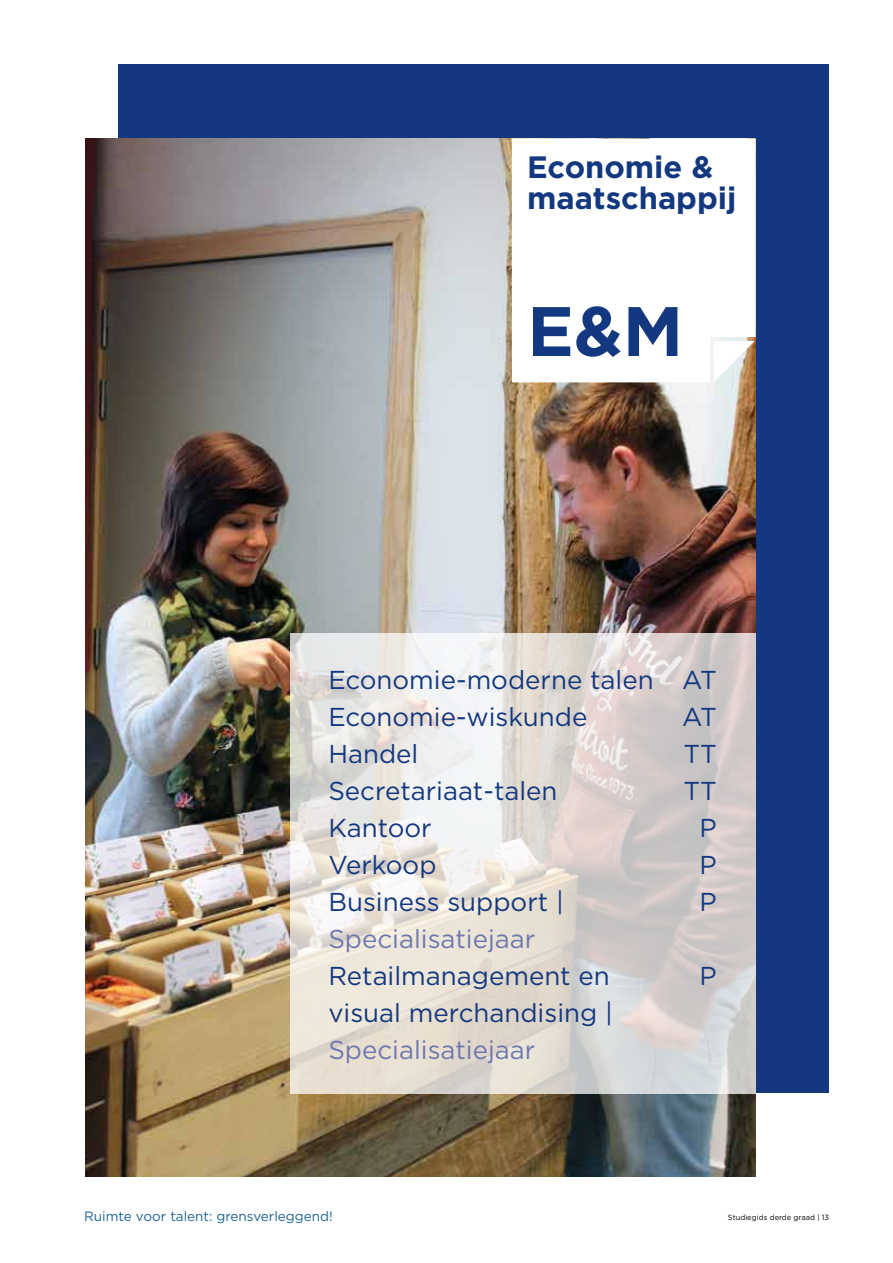
<style>
.page{position:relative;width:893px;height:1263px;background:#fff}
.page>*{position:absolute;margin:0;border:0;box-sizing:border-box;transform-origin:0 0}
.t1{font:700 69.9px "Gotham";color:#14387f}
.t2{font:700 30.9px/30.9px "Gotham";color:#14387f}
.t3{font:25.95px/37px "Gotham";color:#14387f}
.t4{font:25.95px "Gotham";color:#6e78af}
.t5{font:13.5px "Gotham";color:#1c6493}
.t6{font:7.5px "Gotham";color:#000}
</style>
<div class="page">
<div style="left:119px;top:64px;width:710px;height:1029px;background:#14387f"></div>
<img style="left:85px;top:139px;width:671px;height:1038px">
<div style="left:512px;top:139px;width:244px;height:243px;background:#fff"></div>
<svg style="left:714px;top:341px;width:41px;height:41px;background:#e4d9cc"></svg>
<svg style="left:290px;top:633px;width:466px;height:461px;background:#e0dad6"></svg>
<p class="t2" style="left:527px;top:152px;width:211px">Economie &amp; maatschappij</p>
<h1 class="t1" style="left:527px;top:285px;width:158px">E&amp;M</h1>
<p class="t3" style="left:328px;top:661px;width:390px">Economie-moderne talen AT<br>Economie-wiskunde</p>
<p class="t3" style="left:682px;top:698px;width:36px">AT</p>
<p class="t3" style="left:328px;top:735px;width:91px">Handel</p>
<p class="t3" style="left:683px;top:735px;width:35px">TT</p>
<p class="t3" style="left:328px;top:772px;width:231px">Secretariaat-talen</p>
<p class="t3" style="left:683px;top:772px;width:35px">TT</p>
<p class="t3" style="left:328px;top:809px;width:105px">Kantoor</p>
<p class="t3" style="left:700px;top:809px;width:19px">P</p>
<p class="t3" style="left:328px;top:846px;width:110px">Verkoop</p>
<p class="t3" style="left:700px;top:846px;width:19px">P</p>
<p class="t3" style="left:328px;top:883px;width:237px">Business support |</p>
<p class="t3" style="left:700px;top:883px;width:19px">P</p>
<p class="t4" style="left:328px;top:922px;width:208px">Specialisatiejaar</p>
<p class="t3" style="left:328px;top:957px;width:283px">Retailmanagement en</p>
<p class="t3" style="left:700px;top:957px;width:19px">P</p>
<p class="t3" style="left:328px;top:994px;width:286px">visual merchandising |</p>
<p class="t4" style="left:328px;top:1033px;width:208px">Specialisatiejaar</p>
<p class="t5" style="left:84px;top:1207px;width:250px">Ruimte voor talent: grensverleggend!</p>
<p class="t6" style="left:728px;top:1212px;width:103px">Studiegids derde graad | 13</p>
</div>
